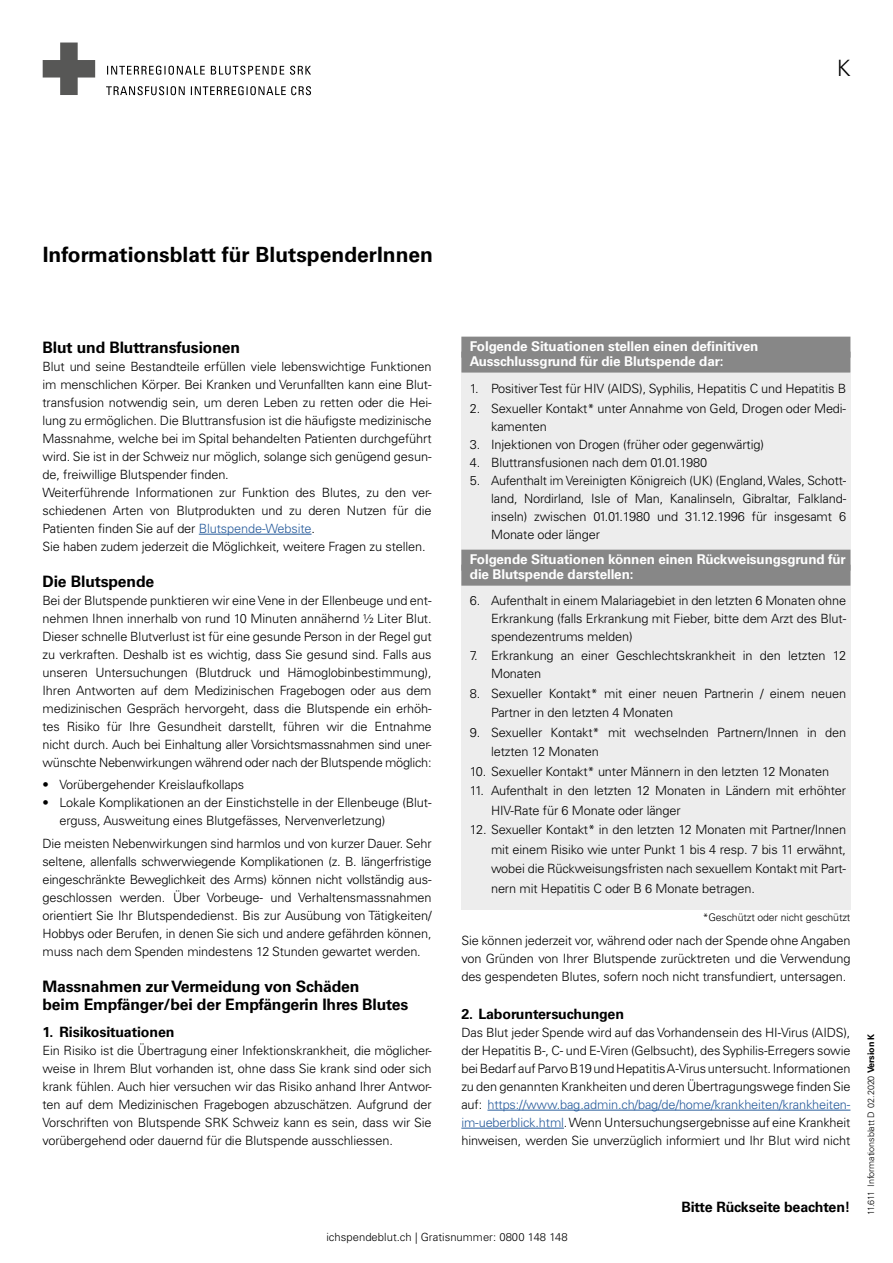
<style>
.page{position:relative;width:893px;height:1263px;background:#fff}
.page>*{position:absolute;margin:0;border:0;box-sizing:border-box;transform-origin:0 0}
.t1{font:300 22.5px "Univers LT Pro 45";color:#000}
.t2{font:700 21px "Univers LT Pro 65";color:#000}
.t3{font:700 15.75px/18px "Univers LT Pro 65";letter-spacing:-.01em;color:#000}
.t4{font:700 14.25px "Univers LT Pro 65";letter-spacing:-.01em;color:#000}
.t5{font:700 13.5px/15px "Univers LT Pro 65";letter-spacing:-.01em;color:#fff}
.t6{font:300 12.75px/18px "Univers LT Pro 45";letter-spacing:-.01em;color:#000;text-align:justify}
.t7{font:300 11.25px "Univers LT Pro 45";letter-spacing:.005em;color:#000}
.t8{font:300 10.5px "Univers LT Pro 45";letter-spacing:-.01em;color:#000}
.t9{font:300 9px "Univers LT Pro 45";letter-spacing:-.01em;color:#000}
.s1{color:#275b9b}
.s2{font-family:"Univers LT Pro 65";font-weight:700}
</style>
<div class="page">
<svg style="left:43px;top:43px;width:52px;height:52px"></svg>
<svg style="left:106px;top:66px;width:205px;height:29px"></svg>
<div style="left:462px;top:373px;width:389px;height:536px;background:#ededed"></div>
<hr style="left:199px;top:534px;width:113px;height:1px;background:#275b9b">
<div style="left:461px;top:337px;width:389px;height:21px;background:#878787"></div>
<div style="left:461px;top:352px;width:389px;height:21px;background:#878787"></div>
<div style="left:461px;top:550px;width:389px;height:21px;background:#878787"></div>
<div style="left:461px;top:565px;width:389px;height:21px;background:#878787"></div>
<hr style="left:487px;top:1110px;width:363px;height:1px;background:#275b9b">
<hr style="left:461px;top:1128px;width:103px;height:1px;background:#275b9b">
<h1 class="t1" style="left:837px;top:53px;width:15px">K</h1>
<h2 class="t2" style="left:43px;top:240px;width:392px">Informationsblatt für BlutspenderInnen</h2>
<p class="t3" style="left:43px;top:337px;width:199px">Blut und Bluttransfusionen</p>
<p class="t6" style="left:43px;top:357px;width:391px;text-align:left">Blut und seine Bestandteile erfüllen viele lebenswichtige Funktionen im menschlichen Körper. Bei Kranken und Verunfallten kann eine Blut&shy;transfusion notwendig sein, um deren Leben zu retten oder die Hei&shy;lung zu ermöglichen. Die Bluttransfusion ist die häufigste medizinische Massnahme, welche bei im Spital behandelten Patienten durchgeführt wird. Sie ist in der Schweiz nur möglich, solange sich genügend gesun&shy;de, freiwillige Blutspender finden.<br>Weiterführende Informationen zur Funktion des Blutes, zu den ver&shy;schiedenen Arten von Blutprodukten und zu deren Nutzen für die Patienten finden Sie auf der <span class="s1">Blutspende-Website</span>.<br>Sie haben zudem jederzeit die Möglichkeit, weitere Fragen zu stellen.</p>
<p class="t3" style="left:43px;top:571px;width:113px">Die Blutspende</p>
<p class="t6" style="left:43px;top:591px;width:391px">Bei der Blutspende punktieren wir eine Vene in der Ellenbeuge und ent&shy;nehmen Ihnen innerhalb von rund 10 Minuten annähernd ½ Liter Blut.<br>Dieser schnelle Blutverlust ist für eine gesunde Person in der Regel gut zu verkraften. Deshalb ist es wichtig, dass Sie gesund sind. Falls aus unseren Untersuchungen (Blutdruck und Hämoglobinbestimmung), Ihren Antworten auf dem Medizinischen Fragebogen oder aus dem medizinischen Gespräch hervorgeht, dass die Blutspende ein erhöh&shy;tes Risiko für Ihre Gesundheit darstellt, führen wir die Entnahme nicht durch. Auch bei Einhaltung aller Vorsichtsmassnahmen sind uner&shy;wünschte Nebenwirkungen während oder nach der Blutspende möglich:</p>
<p class="t6" style="left:43px;top:776px;width:203px">• Vorübergehender Kreislaufkollaps</p>
<p class="t6" style="left:60px;top:794px;width:374px;text-indent:-17px">• Lokale Komplikationen an der Einstichstelle in der Ellenbeuge (Blut&shy;erguss, Ausweitung eines Blutgefässes, Nervenverletzung)</p>
<p class="t6" style="left:43px;top:834px;width:391px">Die meisten Nebenwirkungen sind harmlos und von kurzer Dauer. Sehr seltene, allenfalls schwerwiegende Komplikationen (z. B. längerfristige eingeschränkte Beweglichkeit des Arms) können nicht vollständig aus&shy;geschlossen werden. Über Vorbeuge- und Verhaltensmassnahmen orientiert Sie Ihr Blutspendedienst. Bis zur Ausübung von Tätigkeiten/ Hobbys oder Berufen, in denen Sie sich und andere gefährden können, muss nach dem Spenden mindestens 12 Stunden gewartet werden.</p>
<p class="t3" style="left:43px;top:976px;width:367px">Massnahmen zur Vermeidung von Schäden<br>beim Empfänger/bei der Empfängerin Ihres Blutes</p>
<p class="t4" style="left:43px;top:1022px;width:134px">1. Risikosituationen</p>
<p class="t6" style="left:43px;top:1041px;width:391px">Ein Risiko ist die Übertragung einer Infektionskrankheit, die möglicher&shy;weise in Ihrem Blut vorhanden ist, ohne dass Sie krank sind oder sich krank fühlen. Auch hier versuchen wir das Risiko anhand Ihrer Antwor&shy;ten auf dem Medizinischen Fragebogen abzuschätzen. Aufgrund der Vorschriften von Blutspende SRK Schweiz kann es sein, dass wir Sie vorübergehend oder dauernd für die Blutspende ausschliessen.</p>
<p class="t5" style="left:470px;top:338px;width:290px">Folgende Situationen stellen einen definitiven<br>Ausschlussgrund für die Blutspende dar:</p>
<p class="t6" style="left:470px;top:379px;width:378px">1. Positiver Test für HIV (AIDS), Syphilis, Hepatitis C und Hepatitis B</p>
<p class="t6" style="left:491px;top:399px;width:357px;text-indent:-21px">2. Sexueller Kontakt* unter Annahme von Geld, Drogen oder Medi&shy;kamenten</p>
<p class="t6" style="left:470px;top:435px;width:296px">3. Injektionen von Drogen (früher oder gegenwärtig)</p>
<p class="t6" style="left:470px;top:453px;width:239px">4. Bluttransfusionen nach dem 01.01.1980</p>
<p class="t6" style="left:491px;top:471px;width:357px;text-indent:-21px">5. Aufenthalt im Vereinigten Königreich (UK) (England, Wales, Schott&shy;land, Nordirland, Isle of Man, Kanalinseln, Gibraltar, Falkland&shy;inseln) zwischen 01.01.1980 und 31.12.1996 für insgesamt 6<br>Monate oder länger</p>
<p class="t5" style="left:470px;top:551px;width:377px">Folgende Situationen können einen Rückweisungsgrund für die Blutspende darstellen:</p>
<p class="t6" style="left:491px;top:591px;width:357px;text-indent:-21px">6. Aufenthalt in einem Malariagebiet in den letzten 6 Monaten ohne Erkrankung (falls Erkrankung mit Fieber, bitte dem Arzt des Blut&shy;spendezentrums melden)</p>
<p class="t6" style="left:491px;top:646px;width:357px;text-indent:-21px">7. Erkrankung an einer Geschlechtskrankheit in den letzten 12<br>Monaten</p>
<p class="t6" style="left:491px;top:683px;width:357px;line-height:19.5px;text-indent:-21px">8. Sexueller Kontakt* mit einer neuen Partnerin / einem neuen<br>Partner in den letzten 4 Monaten</p>
<p class="t6" style="left:491px;top:722px;width:357px;line-height:19.5px;text-indent:-21px">9. Sexueller Kontakt* mit wechselnden Partnern/Innen in den letzten 12 Monaten</p>
<p class="t6" style="left:470px;top:762px;width:361px">10. Sexueller Kontakt* unter Männern in den letzten 12 Monaten</p>
<p class="t6" style="left:491px;top:781px;width:357px;line-height:19.5px;text-indent:-21px">11. Aufenthalt in den letzten 12 Monaten in Ländern mit erhöhter<br>HIV-Rate für 6 Monate oder länger</p>
<p class="t6" style="left:491px;top:820px;width:357px;line-height:19.5px;text-indent:-21px">12. Sexueller Kontakt* in den letzten 12 Monaten mit Partner/Innen mit einem Risiko wie unter Punkt 1 bis 4 resp. 7 bis 11 erwähnt, wobei die Rückweisungsfristen nach sexuellem Kontakt mit Part&shy;nern mit Hepatitis C oder B 6 Monate betragen.</p>
<p class="t8" style="left:703px;top:911px;width:149px">*Geschützt oder nicht geschützt</p>
<p class="t6" style="left:461px;top:931px;width:391px">Sie können jederzeit vor, während oder nach der Spende ohne Angaben von Gründen von Ihrer Blutspende zurücktreten und die Verwendung des gespendeten Blutes, sofern noch nicht transfundiert, untersagen.</p>
<p class="t4" style="left:461px;top:1004px;width:164px">2. Laboruntersuchungen</p>
<p class="t6" style="left:461px;top:1023px;width:391px">Das Blut jeder Spende wird auf das Vorhandensein des HI-Virus (AIDS), der Hepatitis B-, C- und E-Viren (Gelbsucht), des Syphilis-Erregers sowie bei Bedarf auf Parvo B19 und Hepatitis A-Virus untersucht. Informationen zu den genannten Krankheiten und deren Übertragungswege finden Sie auf: <span class="s1">https://www.bag.admin.ch/bag/de/home/krankheiten/krankheiten&shy;im-ueberblick.html</span>. Wenn Untersuchungsergebnisse auf eine Krankheit hinweisen, werden Sie unverzüglich informiert und Ihr Blut wird nicht</p>
<p class="t4" style="left:681px;top:1197px;width:171px">Bitte Rückseite beachten!</p>
<p class="t7" style="left:326px;top:1230px;width:243px">ichspendeblut.ch | Gratisnummer: 0800 148 148</p>
<p class="t9" style="left:865px;top:1214px;width:182px;rotate:-90deg">11.611 Informationsblatt D 02.2020 <span class="s2">Version K</span></p>
</div>
